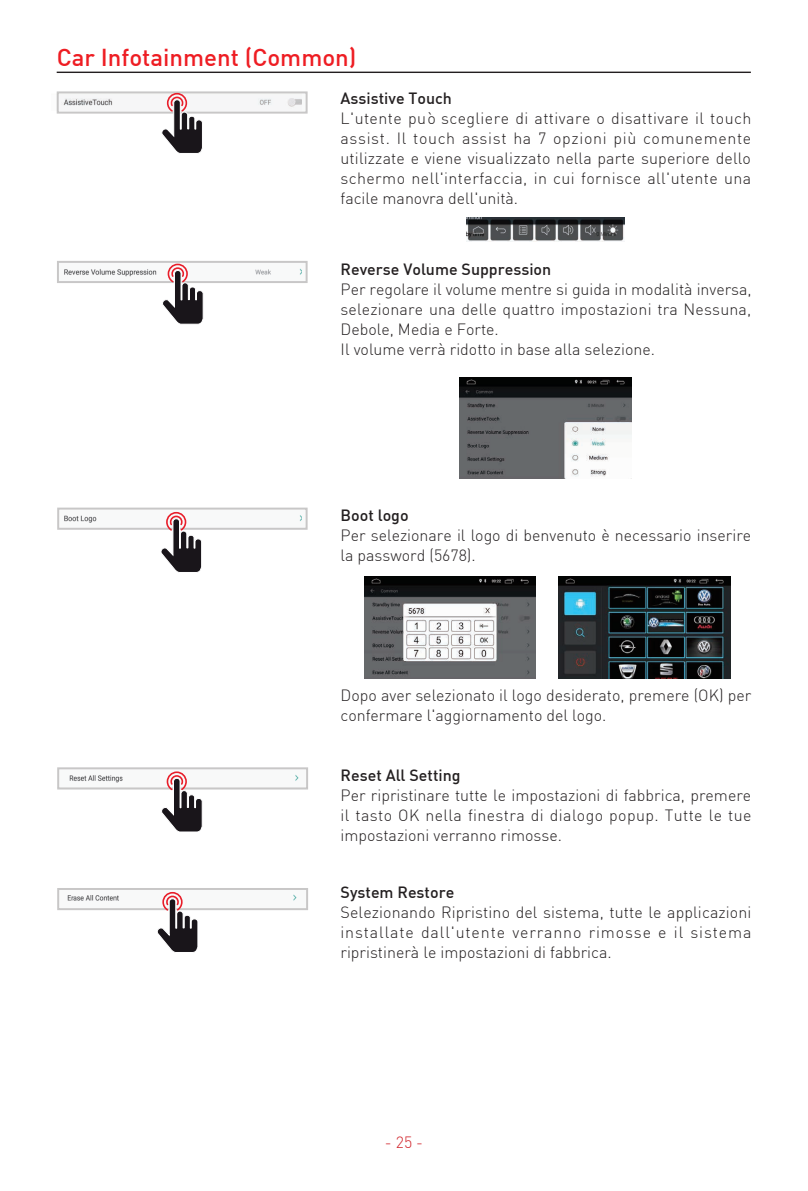
<style>
.page{position:relative;width:808px;height:1191px;background:#fff}
.page>*{position:absolute;margin:0;border:0;box-sizing:border-box;transform-origin:0 0}
.t1{font:500 24px "DIN";color:#ee1d23}
.t2{font:300 16px/20px "DIN";color:#231f20}
.t3{font:500 16px "DIN";color:#231f20}
.t4{font:300 16px "DIN";color:#d1232a}
</style>
<div class="page">
<img style="left:559px;top:576px;width:171px;height:102px">
<img style="left:56px;top:94px;width:1px;height:17px">
<img style="left:467px;top:217px;width:158px;height:24px">
<img style="left:364px;top:577px;width:172px;height:101px">
<svg style="left:57px;top:888px;width:251px;height:22px"></svg>
<svg style="left:156px;top:891px;width:43px;height:62px"></svg>
<svg style="left:57px;top:767px;width:251px;height:22px"></svg>
<svg style="left:161px;top:770px;width:42px;height:62px"></svg>
<svg style="left:57px;top:507px;width:251px;height:23px"></svg>
<svg style="left:160px;top:511px;width:43px;height:62px"></svg>
<svg style="left:57px;top:261px;width:251px;height:22px"></svg>
<svg style="left:57px;top:91px;width:251px;height:23px;fill:#f6f6f7"></svg>
<svg style="left:162px;top:263px;width:42px;height:62px"></svg>
<svg style="left:161px;top:92px;width:42px;height:62px"></svg>
<img style="left:460px;top:377px;width:172px;height:102px">
<hr style="left:57px;top:72px;width:694px;height:1px;background:#231f20">
<h1 class="t1" style="left:57px;top:42px;width:301px">Car Infotainment (Common)</h1>
<p class="t3" style="left:341px;top:88px;width:113px">Assistive Touch</p>
<p class="t2" style="left:340px;top:108px;width:412px;text-align:justify">L'utente può scegliere di attivare o disattivare il touch assist. Il touch assist ha 7 opzioni più comunemente utilizzate e viene visualizzato nella parte superiore dello schermo nell'interfaccia, in cui fornisce all'utente una facile manovra dell'unità.</p>
<p class="t3" style="left:341px;top:258px;width:212px">Reverse Volume Suppression</p>
<p class="t2" style="left:340px;top:279px;width:412px">Per regolare il volume mentre si guida in modalità inversa, selezionare una delle quattro impostazioni tra Nessuna, Debole, Media e Forte.<br>Il volume verrà ridotto in base alla selezione.</p>
<p class="t3" style="left:341px;top:505px;width:70px">Boot logo</p>
<p class="t2" style="left:340px;top:525px;width:412px">Per selezionare il logo di benvenuto è necessario inserire la password (5678).</p>
<p class="t2" style="left:340px;top:685px;width:412px">Dopo aver selezionato il logo desiderato, premere (OK) per confermare l'aggiornamento del logo.</p>
<p class="t3" style="left:341px;top:765px;width:121px">Reset All Setting</p>
<p class="t2" style="left:340px;top:785px;width:412px;text-align:justify">Per ripristinare tutte le impostazioni di fabbrica, premere il tasto OK nella finestra di dialogo popup. Tutte le tue impostazioni verranno rimosse.</p>
<p class="t3" style="left:341px;top:882px;width:115px">System Restore</p>
<p class="t2" style="left:340px;top:902px;width:412px;text-align:justify">Selezionando Ripristino del sistema, tutte le applicazioni installate dall'utente verranno rimosse e il sistema ripristinerà le impostazioni di fabbrica.</p>
<p class="t4" style="left:385px;top:1132px;width:40px">- 25 -</p>
</div>
